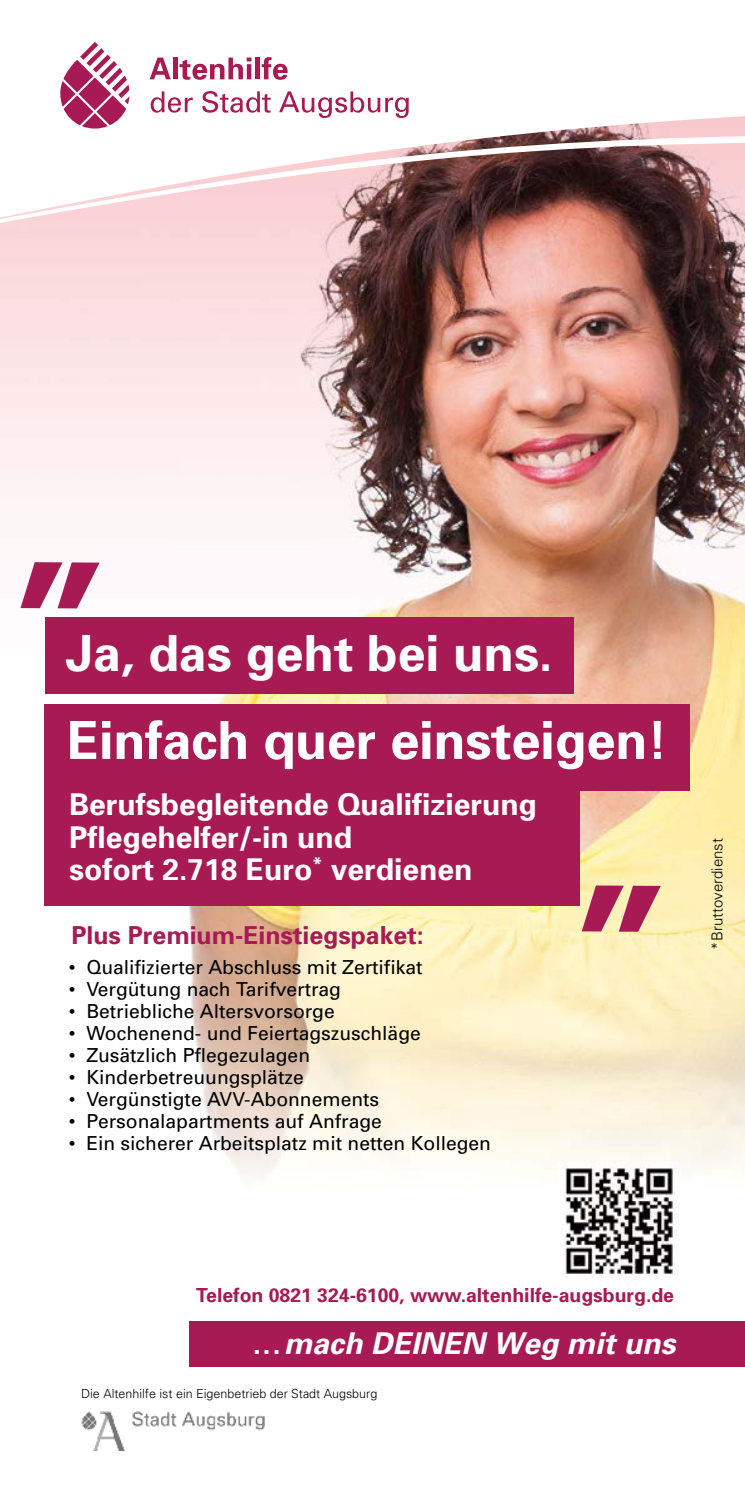
<style>
.page{position:relative;width:745px;height:1489px;background:#fff}
.page>*{position:absolute;margin:0;border:0;box-sizing:border-box;transform-origin:0 0}
.t1{font:700 187.75px "Univers";color:#a81a54}
.t2{font:700 52.5px "Univers";letter-spacing:-.005em;color:#fff}
.t3{font:700 50px "Univers";color:#fff}
.t4{font:700 30px/32.5px "Univers";color:#fff}
.t5{font:italic 700 30px "Univers";color:#fff}
.t6{font:700 24.75px "Univers";color:#a81a54}
.t7{font:700 19.5px "Univers";color:#a81a54}
.t8{font:19.25px "Univers";color:#000}
.t9{font:300 15px "Univers";color:#000}
.t10{font:300 12.5px "Univers";color:#000}
.s1{font-style:normal}
</style>
<div class="page">
<img style="left:0;top:227px;width:744px;height:602px">
<img style="left:44px;top:829px;width:700px;height:351px">
<svg style="left:0;top:225px;width:744px;height:2px"></svg>
<svg style="left:0;top:57px;width:744px;height:168px"></svg>
<svg style="left:60px;top:42px;width:69px;height:87px"></svg>
<svg style="left:149px;top:58px;width:21px;height:21px"></svg>
<hr style="left:173px;top:58px;width:4px;height:21px;background:#a81a54">
<svg style="left:179px;top:58px;width:72px;height:22px"></svg>
<hr style="left:255px;top:58px;width:4px;height:21px;background:#a81a54">
<svg style="left:261px;top:57px;width:26px;height:23px"></svg>
<svg style="left:151px;top:91px;width:42px;height:22px"></svg>
<svg style="left:202px;top:91px;width:68px;height:22px"></svg>
<svg style="left:279px;top:91px;width:129px;height:27px"></svg>
<div style="left:45px;top:704px;width:644px;height:86px;background:#a81a54"></div>
<div style="left:45px;top:618px;width:528px;height:76px;background:#a81a54"></div>
<div style="left:45px;top:785px;width:534px;height:120px;background:#a81a54"></div>
<div style="left:190px;top:1321px;width:554px;height:45px;background:#a81a54"></div>
<img style="left:81px;top:1411px;width:184px;height:39px">
<img style="left:559px;top:1161px;width:118px;height:115px">
<h1 class="t1" style="left:112px;top:660px;width:107px;rotate:-180deg">“</h1>
<h3 class="t3" style="left:65px;top:621px;width:488px">Ja, das geht bei uns.</h3>
<h2 class="t2" style="left:67px;top:706px;width:601px">Einfach quer einsteigen!</h2>
<h3 class="t4" style="left:69px;top:787px;width:469px">Berufsbegleitende Qualifizierung<br>Pflegehelfer/-in und<br>sofort 2.718 Euro<sup>*</sup> verdienen</h3>
<p class="t6" style="left:71px;top:918px;width:354px">Plus Premium-Einstiegspaket:</p>
<p class="t8" style="left:69px;top:954px;width:355px">• Qualifizierter Abschluss mit Zertifikat</p>
<p class="t8" style="left:69px;top:976px;width:273px">• Vergütung nach Tarifvertrag</p>
<p class="t8" style="left:69px;top:998px;width:267px">• Betriebliche Altersvorsorge</p>
<p class="t8" style="left:69px;top:1020px;width:353px">• Wochenend- und Feiertagszuschläge</p>
<p class="t8" style="left:69px;top:1042px;width:242px">• Zusätzlich Pflegezulagen</p>
<p class="t8" style="left:69px;top:1065px;width:236px">• Kinderbetreuungsplätze</p>
<p class="t8" style="left:69px;top:1087px;width:311px">• Vergünstigte AVV-Abonnements</p>
<p class="t8" style="left:69px;top:1109px;width:314px">• Personalapartments auf Anfrage</p>
<p class="t8" style="left:69px;top:1131px;width:423px">• Ein sicherer Arbeitsplatz mit netten Kollegen</p>
<h1 class="t1" style="left:672px;top:983px;width:107px;rotate:-180deg">“</h1>
<p class="t9" style="left:707px;top:949px;width:113px;rotate:-90deg">*Bruttoverdienst</p>
<p class="t7" style="left:196px;top:1282px;width:479px">Telefon 0821 324-6100, www.altenhilfe-augsburg.de</p>
<h3 class="t5" style="left:252px;top:1323px;width:432px"><span class="s1">. . .</span> mach DEINEN Weg mituns</h3>
<p class="t10" style="left:81px;top:1385px;width:297px">Die Altenhilfe ist ein Eigenbetrieb der Stadt Augsburg</p>
</div>
